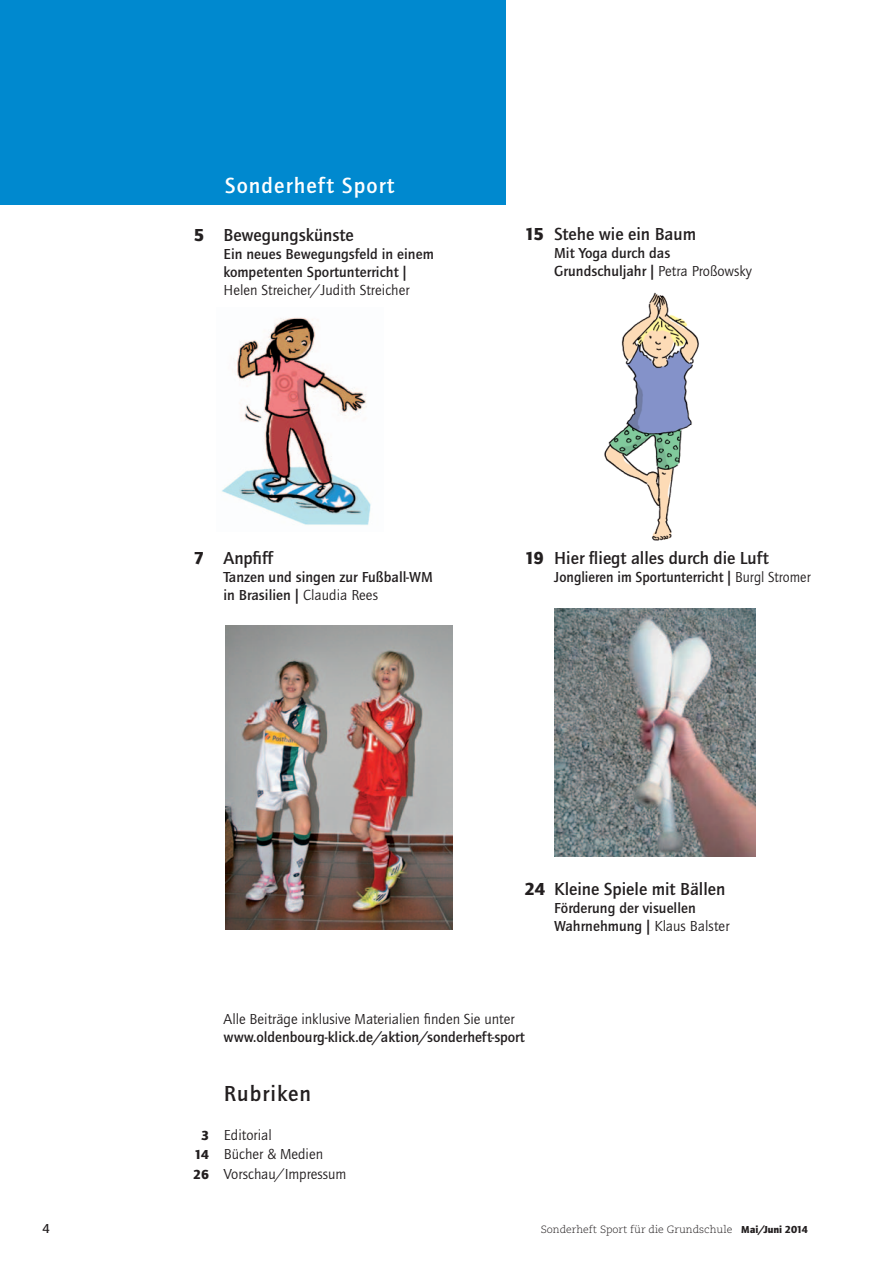
<style>
.page{position:relative;width:893px;height:1263px;background:#fff}
.page>*{position:absolute;margin:0;border:0;box-sizing:border-box;transform-origin:0 0}
.t1{font:500 22.5px "Quay Sans ITC Std";letter-spacing:.05em;color:#fff}
.t2{font:500 22.5px "Quay Sans ITC Std";letter-spacing:.05em;color:#231f20}
.t3{font:500 18px "Quay Sans ITC Std";color:#231f20}
.t4{font:500 15px/18px "Quay Sans ITC Std";letter-spacing:.005em;color:#231f20}
.t5{font:15px/19.5px "Quay Sans ITC Std";color:#231f20}
.t6{font:500 15px "Quay Sans ITC Std";letter-spacing:.005em;color:#231f20;scale:.96 1}
.t7{font:500 13.5px "Quay Sans ITC Std";color:#231f20}
.t8{font:300 10.5px "Caecilia LT Std";letter-spacing:.005em;color:#231f20}
.s1{font-weight:900}
.s2{font-weight:400}
.s3{font-weight:900;font-size:13.5px}
.s4{font-family:"Quay Sans ITC Std";font-weight:900}
</style>
<div class="page">
<div style="left:0;top:0;width:506px;height:204px;background:#0089cf"></div>
<img style="left:222px;top:317px;width:149px;height:208px">
<img style="left:225px;top:625px;width:227px;height:304px">
<img style="left:555px;top:609px;width:200px;height:247px">
<img style="left:604px;top:292px;width:95px;height:249px">
<h1 class="t1" style="left:225px;top:172px;width:171px">Sonderheft Sport</h1>
<p class="t3" style="left:194px;top:225px;width:162px"><span class="s1">5</span> Bewegungskünste</p>
<p class="t4" style="left:223px;top:245px;width:212px">Ein neues Bewegungsfeld in einem kompetenten Sportunterricht |</p>
<p class="t5" style="left:223px;top:280px;width:188px">Helen Streicher/Judith Streicher</p>
<p class="t3" style="left:524px;top:223px;width:173px"><span class="s1">15</span> Stehe wie ein Baum</p>
<p class="t4" style="left:554px;top:244px;width:199px">Mit Yoga durch das<br>Grundschuljahr | <span class="s2">Petra Proßowsky</span></p>
<p class="t3" style="left:194px;top:547px;width:81px"><span class="s1">7</span> Anpfiff</p>
<p class="t4" style="left:223px;top:568px;width:211px">Tanzen und singen zur Fußball-WM in Brasilien | <span class="s2">Claudia Rees</span></p>
<p class="t3" style="left:524px;top:548px;width:246px"><span class="s1">19</span> Hier fliegt alles durch die Luft</p>
<p class="t6" style="left:554px;top:568px;width:269px">Jonglieren im Sportunterricht | <span class="s2">Burgl Stromer</span></p>
<p class="t3" style="left:524px;top:879px;width:202px"><span class="s1">24</span> Kleine Spiele mit Bällen</p>
<p class="t4" style="left:554px;top:899px;width:177px">Förderung der visuellen<br>Wahrnehmung | <span class="s2">Klaus Balster</span></p>
<p class="t5" style="left:224px;top:1009px;width:292px">Alle Beiträge inklusive Materialien finden Sie unter</p>
<p class="t4" style="left:224px;top:1027px;width:303px">www.oldenbourg-klick.de/aktion/sonderheft-sport</p>
<h1 class="t2" style="left:224px;top:1080px;width:89px">Rubriken</h1>
<p class="t5" style="left:193px;top:1125px;width:155px;text-indent:8px"><span class="s3">3</span> Editorial<br><span class="s3">14</span> Bücher &amp; Medien<br><span class="s3">26</span> Vorschau/Impressum</p>
<p class="t7" style="left:43px;top:1221px;width:9px">4</p>
<p class="t8" style="left:541px;top:1224px;width:269px">Sonderheft Sport für die Grundschule <span class="s4">Mai/Juni 2014</span></p>
</div>
